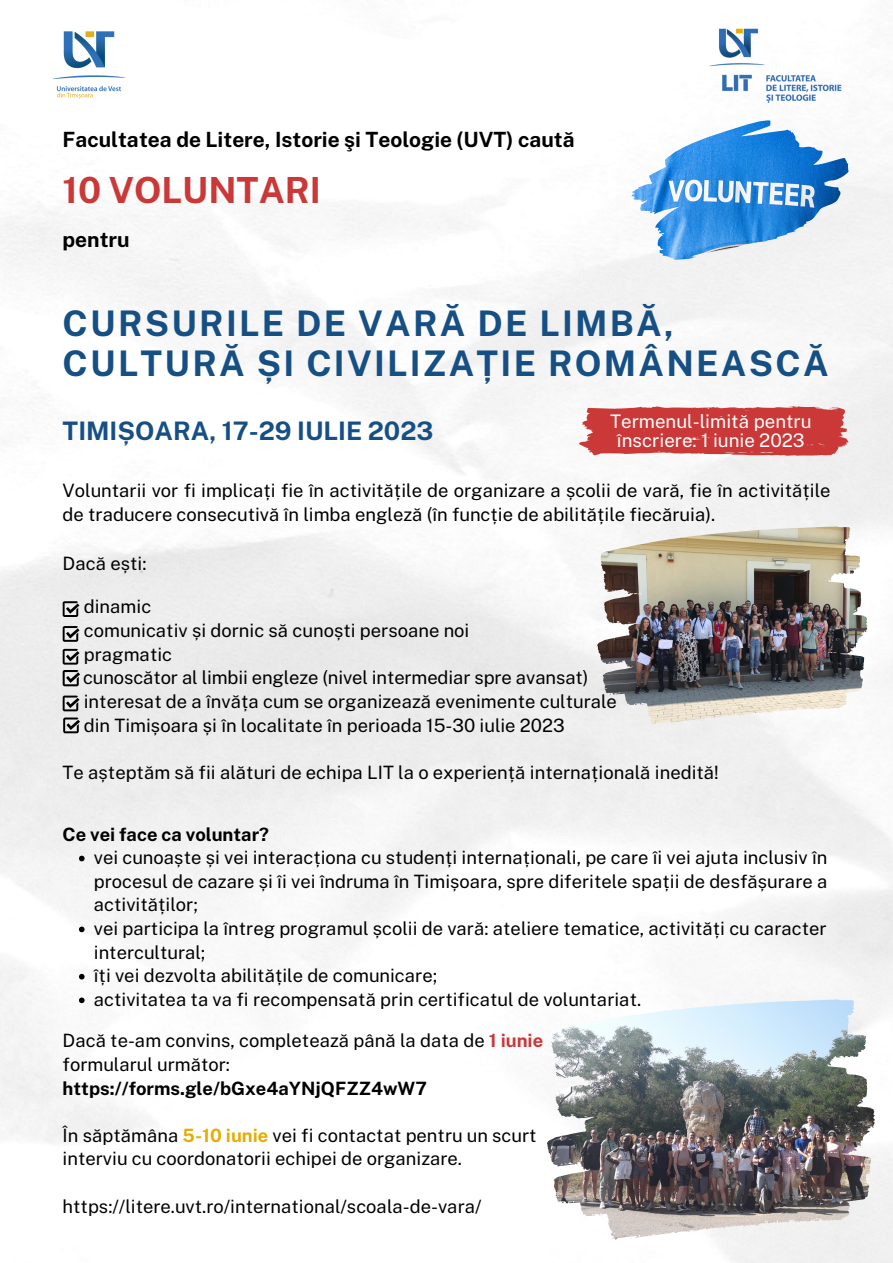
<style>
.page{position:relative;width:893px;height:1263px;background:#fff}
.page>*{position:absolute;margin:0;border:0;box-sizing:border-box;transform-origin:0 0}
.t1{font:700 36px "Public Sans";color:#ca3837}
.t2{font:700 35.25px/39.4px "Public Sans";letter-spacing:.065em;color:#164f84}
.t3{font:700 25.5px "Public Sans";color:#164f84}
.t4{font:700 21px "Public Sans";color:#000}
.t5{font:18.67px "Public Sans";color:#fff}
.t6{font:18.38px/23.6px "Public Sans";color:#000}
.t7{font:700 18.38px "Public Sans";color:#000}
.s1{font-weight:700;color:#ca3837}
.s2{font-weight:700}
.s3{font-weight:700;color:#e5ad00}
</style>
<div class="page">
<img style="left:0;top:163px;width:893px;height:1100px">
<img style="left:53px;top:31px;width:72px;height:68px">
<img style="left:709px;top:28px;width:133px;height:76px">
<svg style="left:63px;top:717px;width:17px;height:16px"></svg>
<svg style="left:63px;top:601px;width:16px;height:16px"></svg>
<svg style="left:63px;top:626px;width:16px;height:16px"></svg>
<svg style="left:63px;top:695px;width:16px;height:16px"></svg>
<svg style="left:63px;top:649px;width:17px;height:37px"></svg>
<img style="left:632px;top:120px;width:216px;height:140px">
<svg style="left:579px;top:406px;width:269px;height:50px;background:#cf4e4d"></svg>
<img style="left:827px;top:1012px;width:47px;height:105px">
<img style="left:828px;top:537px;width:39px;height:86px">
<svg style="left:79px;top:856px;width:6px;height:5px"></svg>
<svg style="left:79px;top:926px;width:6px;height:6px"></svg>
<svg style="left:79px;top:974px;width:6px;height:5px"></svg>
<svg style="left:79px;top:997px;width:6px;height:6px"></svg>
<p class="t4" style="left:63px;top:127px;width:513px">Facultatea de Litere, Istorie şi Teologie (UVT) caută</p>
<p class="t1" style="left:63px;top:169px;width:260px">10 VOLUNTARI</p>
<p class="t4" style="left:63px;top:227px;width:68px">pentru</p>
<p class="t2" style="left:63px;top:304px;width:767px">CURSURILE DE VARĂ DE LIMBĂ,<br>CULTURĂ ȘI CIVILIZAȚIE ROMÂNEASCĂ</p>
<p class="t5" style="left:610px;top:410px;width:203px">Termenul-limită pentru</p>
<p class="t3" style="left:63px;top:416px;width:372px">TIMIȘOARA, 17-29 IULIE 2023</p>
<p class="t5" style="left:617px;top:429px;width:189px">înscriere: 1 iunie 2023</p>
<p class="t6" style="left:63px;top:478px;width:769px">Voluntarii vor fi implicați fie în activitățile de organizare a școlii de vară, fie în activitățile de traducere consecutivă în limba engleză (în funcție de abilitățile fiecăruia).</p>
<p class="t6" style="left:63px;top:552px;width:85px">Dacă ești:</p>
<p class="t6" style="left:84px;top:595px;width:69px">dinamic</p>
<p class="t6" style="left:84px;top:619px;width:387px">comunicativ și dornic să cunoști persoane noi</p>
<p class="t6" style="left:84px;top:642px;width:90px">pragmatic</p>
<p class="t6" style="left:83px;top:666px;width:507px">cunoscător al limbii engleze (nivel intermediar spre avansat)</p>
<p class="t6" style="left:84px;top:689px;width:535px">interesat de a învăța cum se organizează evenimente culturale</p>
<p class="t6" style="left:84px;top:713px;width:482px">din Timișoara și în localitate în perioada 15-30 iulie 2023</p>
<p class="t6" style="left:63px;top:760px;width:658px">Te așteptăm să fii alături de echipa LIT la o experiență internațională inedită!</p>
<p class="t7" style="left:63px;top:823px;width:208px">Ce vei face ca voluntar?</p>
<p class="t6" style="left:94px;top:846px;width:735px;text-align:justify">vei cunoaște și vei interacționa cu studenți internaționali, pe care îi vei ajuta inclusiv în procesul de cazare și îi vei îndruma în Timișoara, spre diferitele spații de desfășurare a activităților;</p>
<p class="t6" style="left:94px;top:916px;width:734px">vei participa la întreg programul școlii de vară: ateliere tematice, activități cu caracter intercultural;</p>
<p class="t6" style="left:94px;top:964px;width:345px">îți vei dezvolta abilitățile de comunicare;</p>
<p class="t6" style="left:94px;top:987px;width:549px">activitatea ta va fi recompensată prin certificatul de voluntariat.</p>
<p class="t6" style="left:63px;top:1029px;width:482px">Dacă te-am convins, completează până la data de <span class="s1">1 iunie </span>formularul următor: <span class="s2">https://forms.gle/bGxe4aYNjQFZZ4wW7</span></p>
<p class="t6" style="left:63px;top:1123px;width:475px">În săptămâna <span class="s3">5-10 iunie</span> vei fi contactat pentru un scurt interviu cu coordonatorii echipei de organizare.</p>
<p class="t6" style="left:63px;top:1194px;width:420px">https://litere.uvt.ro/international/scoala-de-vara/</p>
</div>
